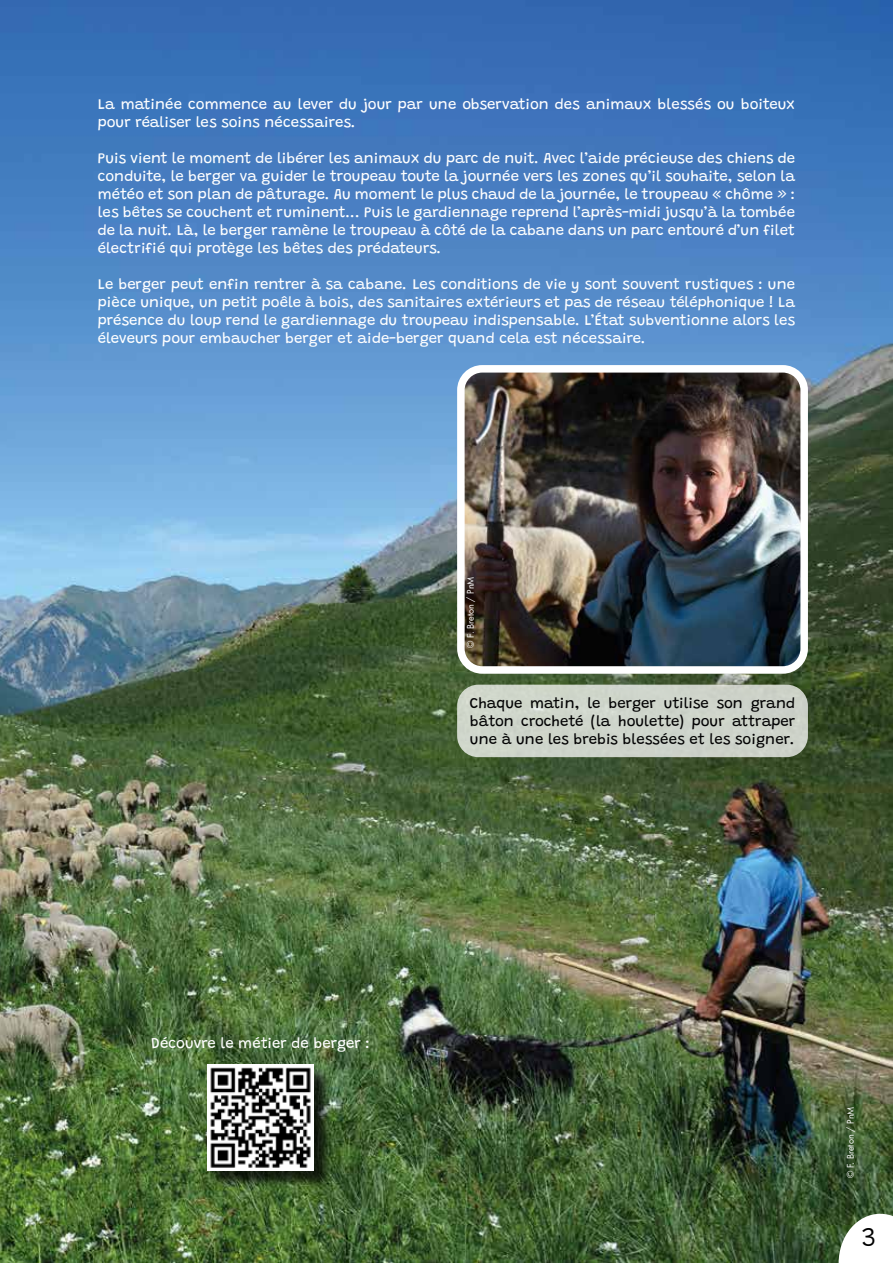
<style>
.page{position:relative;width:893px;height:1263px;background:#fff}
.page>*{position:absolute;margin:0;border:0;box-sizing:border-box;transform-origin:0 0}
.t1{font:300 27px "Grandstander";color:#000}
.t2{font:15px/18px "Grandstander";color:#fff;text-align:justify}
.t3{font:15px/18px "Grandstander";color:#020203;text-align:justify}
.t4{font:9px "Futura";letter-spacing:-.005em;color:#fff}
</style>
<div class="page">
<img style="left:0;top:0;width:893px;height:1263px">
<svg style="left:839px;top:1214px;width:54px;height:49px"></svg>
<img style="left:461px;top:369px;width:343px;height:301px">
<div style="left:457px;top:365px;width:351px;height:309px;border:8px solid #fff;border-radius:21px"></div>
<div style="left:210px;top:1066px;width:122px;height:123px;background:#000;opacity:.75"></div>
<img style="left:207px;top:1064px;width:107px;height:107px">
<div style="left:457px;top:685px;width:351px;height:72px;background:#ced4ca;border-radius:21px"></div>
<p class="t2" style="left:98px;top:94px;width:699px">La matinée commence au lever du jour par une observation des animaux blessés ou boiteux pour réaliser les soins nécessaires.</p>
<p class="t2" style="left:98px;top:148px;width:699px">Puis vient le moment de libérer les animaux du parc de nuit. Avec l’aide précieuse des chiens de conduite, le berger va guider le troupeau toute la journée vers les zones qu’il souhaite, selon la météo et son plan de pâturage. Au moment le plus chaud de la journée, le troupeau « chôme » : les bêtes se couchent et ruminent... Puis le gardiennage reprend l’après-midi jusqu’à la tombée de la nuit. Là, le berger ramène le troupeau à côté de la cabane dans un parc entouré d’un filet électrifié qui protège les bêtes des prédateurs.</p>
<p class="t2" style="left:98px;top:274px;width:699px">Le berger peut enfin rentrer à sa cabane. Les conditions de vie y sont souvent rustiques : une pièce unique, un petit poêle à bois, des sanitaires extérieurs et pas de réseau téléphonique ! La présence du loup rend le gardiennage du troupeau indispensable. L’État subventionne alors les éleveurs pour embaucher berger et aide-berger quand cela est nécessaire.</p>
<p class="t4" style="left:464px;top:648px;width:73px;rotate:-90deg">© F. Breton / PnM</p>
<p class="t3" style="left:470px;top:693px;width:327px">Chaque matin, le berger utilise son grand bâton crocheté (la houlette) pour attraper une à une les brebis blessées et les soigner.</p>
<p class="t2" style="left:151px;top:1033px;width:220px">Découvre le métier de berger :</p>
<p class="t4" style="left:844px;top:1178px;width:73px;rotate:-90deg">© F. Breton / PnM</p>
<h1 class="t1" style="left:862px;top:1216px;width:15px">3</h1>
</div>
